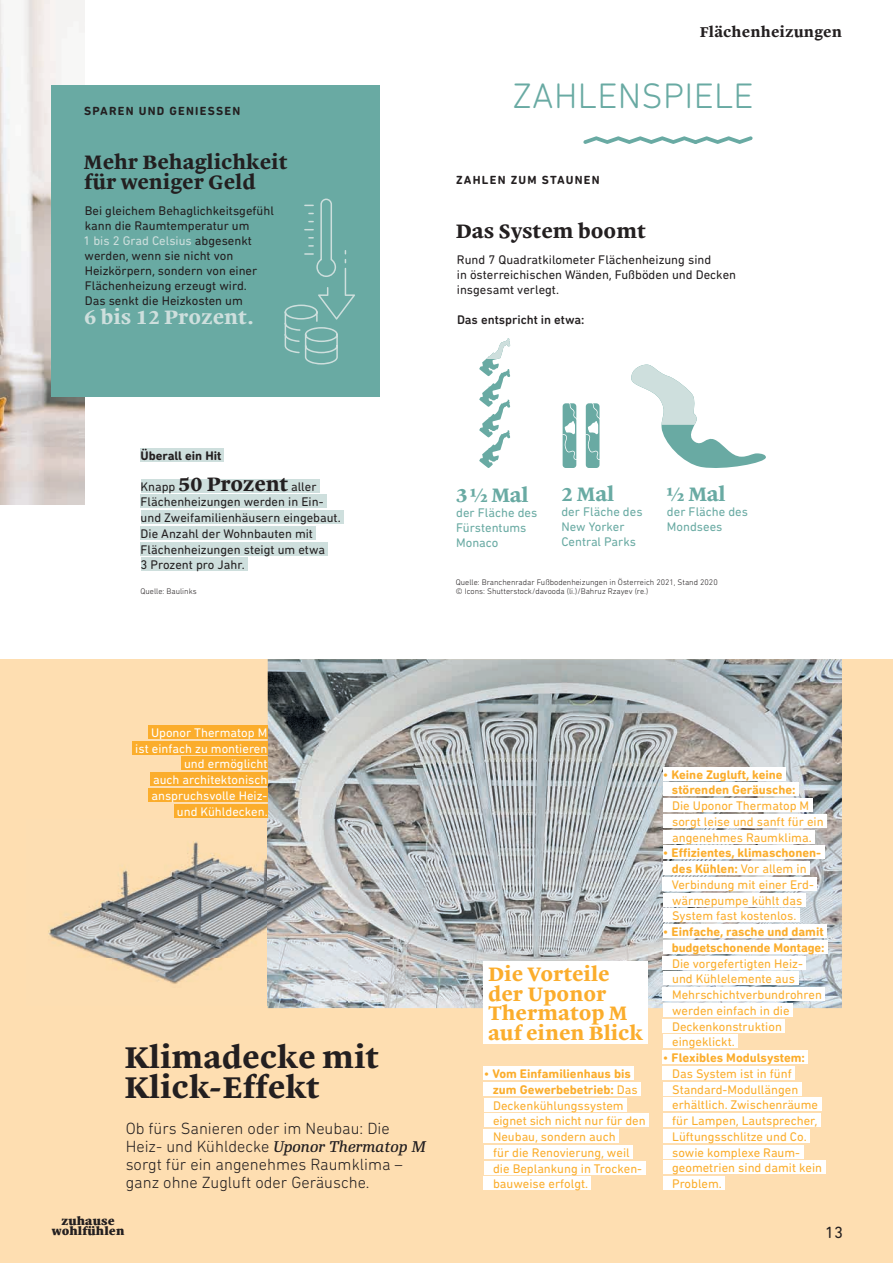
<style>
.page{position:relative;width:893px;height:1263px;background:#fff}
.page>*{position:absolute;margin:0;border:0;box-sizing:border-box;transform-origin:0 0}
.t1{font:300 36px "DIN Next Rounded LT Pro";letter-spacing:.01em;color:#69aaa3}
.t2{font:700 30px/30px "Malabar LTW02";color:#231f20}
.t3{font:700 19.5px/19.5px "Malabar LTW02";color:#231f20}
.t4{font:700 19.5px/19.5px "Malabar LTW02";color:#fbad2c}
.t5{font:700 19.5px "Malabar LTW02";color:#cedfdd}
.t6{font:700 19.5px "Malabar LTW02";letter-spacing:-.01em;color:#69aaa3}
.t7{font:300 16.5px/18px "DIN Next Rounded LT Pro";color:#231f20}
.t8{font:16.5px "DIN Next Rounded LT Pro";color:#231f20}
.t9{font:700 14.25px "Malabar LTW02";letter-spacing:.01em;color:#231f20}
.t10{font:12.75px/15.8px "DIN Next Rounded LT Pro";color:#fbad2c}
.t11{font:12.75px/15px "DIN Next Rounded LT Pro";color:#231f20}
.t12{font:12.75px/15.8px "DIN Next Rounded LT Pro";color:#fff;text-align:right}
.t13{font:700 12.75px/15.8px "DIN Next Rounded LT Pro";color:#fbad2c}
.t14{font:12.75px/15px "DIN Next Rounded LT Pro";color:#69aaa3}
.t15{font:500 12.75px "DIN Next Rounded LT Pro";color:#231f20}
.t16{font:700 12.75px "DIN Next Rounded LT Pro";color:#231f20}
.t17{font:700 12px "DIN Next Rounded LT Pro";letter-spacing:.1em;color:#231f20}
.t18{font:800 11.1px/10.2px "Malabar LTW02";letter-spacing:.01em;color:#231f20;text-align:center}
.t19{font:300 8.25px/9px "DIN Next Rounded LT Pro";color:#231f20}
.s1{color:#cedfdd}
.s2{font-family:"Malabar LTW02";font-weight:700;font-size:19.5px}
.s3{font-family:"Re Public Text";font-weight:400;font-style:italic;font-size:15px}
.s4{font-weight:700}
.s5{font-weight:400}
</style>
<div class="page">
<div style="left:0;top:659px;width:893px;height:604px;background:#fedeb1"></div>
<img style="left:0;top:0;width:84px;height:504px">
<svg style="left:479px;top:338px;width:31px;height:130px"></svg>
<svg style="left:631px;top:365px;width:135px;height:103px"></svg>
<svg style="left:562px;top:403px;width:15px;height:65px"></svg>
<svg style="left:586px;top:403px;width:14px;height:65px"></svg>
<div style="left:141px;top:448px;width:83px;height:14px;background:#cedfdd"></div>
<div style="left:141px;top:479px;width:38px;height:13px;background:#cedfdd"></div>
<div style="left:179px;top:479px;width:109px;height:13px;background:#cedfdd"></div>
<div style="left:288px;top:479px;width:32px;height:13px;background:#cedfdd"></div>
<div style="left:141px;top:494px;width:186px;height:14px;background:#cedfdd"></div>
<div style="left:141px;top:510px;width:203px;height:14px;background:#cedfdd"></div>
<div style="left:141px;top:526px;width:175px;height:14px;background:#cedfdd"></div>
<div style="left:141px;top:542px;width:187px;height:13px;background:#cedfdd"></div>
<div style="left:141px;top:557px;width:106px;height:14px;background:#cedfdd"></div>
<svg style="left:583px;top:136px;width:170px;height:8px"></svg>
<div style="left:51px;top:85px;width:329px;height:311px;background:#69aaa3"></div>
<img style="left:268px;top:659px;width:574px;height:349px">
<img style="left:48px;top:819px;width:300px;height:187px">
<div style="left:148px;top:725px;width:119px;height:14px;background:#fbad2c"></div>
<div style="left:132px;top:741px;width:135px;height:13px;background:#fbad2c"></div>
<div style="left:181px;top:756px;width:86px;height:14px;background:#fbad2c"></div>
<div style="left:150px;top:772px;width:117px;height:14px;background:#fbad2c"></div>
<div style="left:148px;top:788px;width:119px;height:14px;background:#fbad2c"></div>
<div style="left:174px;top:804px;width:93px;height:13px;background:#fbad2c"></div>
<div style="left:663px;top:767px;width:123px;height:13px;background:#fff"></div>
<div style="left:663px;top:782px;width:136px;height:14px;background:#fff"></div>
<div style="left:663px;top:798px;width:149px;height:14px;background:#fff"></div>
<div style="left:663px;top:814px;width:164px;height:14px;background:#fff"></div>
<div style="left:663px;top:830px;width:151px;height:13px;background:#fff"></div>
<div style="left:663px;top:845px;width:161px;height:14px;background:#fff"></div>
<div style="left:663px;top:861px;width:147px;height:14px;background:#fff"></div>
<div style="left:663px;top:877px;width:154px;height:14px;background:#fff"></div>
<div style="left:663px;top:893px;width:142px;height:13px;background:#fff"></div>
<div style="left:663px;top:908px;width:136px;height:14px;background:#fff"></div>
<div style="left:663px;top:924px;width:164px;height:14px;background:#fff"></div>
<div style="left:663px;top:940px;width:164px;height:14px;background:#fff"></div>
<div style="left:663px;top:956px;width:143px;height:13px;background:#fff"></div>
<div style="left:663px;top:971px;width:135px;height:14px;background:#fff"></div>
<div style="left:663px;top:987px;width:162px;height:14px;background:#fff"></div>
<div style="left:663px;top:1003px;width:130px;height:14px;background:#fff"></div>
<div style="left:663px;top:1019px;width:122px;height:13px;background:#fff"></div>
<div style="left:663px;top:1034px;width:75px;height:14px;background:#fff"></div>
<div style="left:663px;top:1050px;width:145px;height:14px;background:#fff"></div>
<div style="left:663px;top:1066px;width:132px;height:14px;background:#fff"></div>
<div style="left:663px;top:1082px;width:138px;height:13px;background:#fff"></div>
<div style="left:663px;top:1097px;width:158px;height:14px;background:#fff"></div>
<div style="left:663px;top:1113px;width:157px;height:14px;background:#fff"></div>
<div style="left:663px;top:1129px;width:146px;height:14px;background:#fff"></div>
<div style="left:663px;top:1145px;width:140px;height:13px;background:#fff"></div>
<div style="left:663px;top:1160px;width:162px;height:14px;background:#fff"></div>
<div style="left:663px;top:1176px;width:62px;height:14px;background:#fff"></div>
<div style="left:484px;top:1066px;width:150px;height:14px;background:#fff"></div>
<div style="left:484px;top:1082px;width:157px;height:14px;background:#fff"></div>
<div style="left:484px;top:1098px;width:143px;height:13px;background:#fff"></div>
<div style="left:484px;top:1113px;width:164px;height:14px;background:#fff"></div>
<div style="left:484px;top:1129px;width:135px;height:14px;background:#fff"></div>
<div style="left:484px;top:1145px;width:149px;height:14px;background:#fff"></div>
<div style="left:484px;top:1161px;width:161px;height:13px;background:#fff"></div>
<div style="left:484px;top:1176px;width:107px;height:14px;background:#fff"></div>
<div style="left:484px;top:962px;width:164px;height:82px;background:#fff"></div>
<svg style="left:285px;top:199px;width:70px;height:166px"></svg>
<p class="t17" style="left:84px;top:104px;width:158px">SPAREN UND GENIESSEN</p>
<h3 class="t3" style="left:84px;top:152px;width:205px">Mehr Behaglichkeit für weniger Geld</h3>
<p class="t11" style="left:83px;top:203px;width:192px">Bei gleichem Behaglichkeitsgefühl kann die Raumtemperatur um<br><span class="s1">1 bis 2 Grad Celsius</span> abgesenkt werden, wenn sie nicht von<br>Heizkörpern, sondern von einer<br>Flächenheizung erzeugt wird.<br>Das senkt die Heizkosten um</p>
<h3 class="t5" style="left:84px;top:303px;width:172px">6 bis 12 Prozent.</h3>
<p class="t16" style="left:141px;top:449px;width:82px">Überall ein Hit</p>
<p class="t11" style="left:141px;top:478px;width:202px;line-height:15.8px">Knapp <span class="s2">50 Prozent</span> aller<br>Flächenheizungen werden in Ein&shy;und Zweifamilienhäusern eingebaut.<br>Die Anzahl der Wohnbauten mit<br>Flächenheizungen steigt um etwa<br>3 Prozent pro Jahr.</p>
<p class="t19" style="left:141px;top:587px;width:58px">Quelle: Baulinks</p>
<p class="t9" style="left:700px;top:21px;width:144px">Flächenheizungen</p>
<h1 class="t1" style="left:512px;top:75px;width:243px">ZAHLENSPIELE</h1>
<p class="t17" style="left:456px;top:173px;width:145px">ZAHLEN ZUM STAUNEN</p>
<h3 class="t3" style="left:456px;top:221px;width:192px">Das System boomt</h3>
<p class="t11" style="left:457px;top:252px;width:281px">Rund 7 Quadratkilometer Flächenheizung sind<br>in österreichischen Wänden, Fußböden und Decken insgesamt verlegt.</p>
<p class="t15" style="left:457px;top:312px;width:129px">Das entspricht in etwa:</p>
<h3 class="t6" style="left:456px;top:481px;width:74px">3 ½ Mal</h3>
<p class="t14" style="left:456px;top:505px;width:83px">der Fläche des<br>Fürstentums<br>Monaco</p>
<h3 class="t6" style="left:561px;top:480px;width:54px">2 Mal</h3>
<p class="t14" style="left:561px;top:504px;width:83px">der Fläche des<br>New Yorker<br>Central Parks</p>
<h3 class="t6" style="left:667px;top:480px;width:60px">½ Mal</h3>
<p class="t14" style="left:667px;top:504px;width:83px">der Fläche des<br>Mondsees</p>
<p class="t19" style="left:456px;top:578px;width:263px">Quelle: Branchenradar Fußbodenheizungen in Österreich 2021, Stand 2020 © Icons: Shutterstock/davooda (li.)/Bahruz Rzayev (re.)</p>
<p class="t12" style="left:135px;top:725px;width:134px">Uponor Thermatop M ist einfach zu montieren und ermöglicht<br>auch architektonisch anspruchsvolle Heiz&shy;und Kühldecken.</p>
<h2 class="t2" style="left:125px;top:1041px;width:256px">Klimadecke mit<br>Klick-Effekt</h2>
<p class="t7" style="left:126px;top:1119px;width:301px">Ob fürs Sanieren oder im Neubau: Die Heiz- und Kühldecke <span class="s3">Uponor Thermatop M </span>sorgt für ein angenehmes Raumklima – ganz ohne Zugluft oder Geräusche.</p>
<p class="t18" style="left:52px;top:1215px;width:74px">zuhause wohlfühlen</p>
<h3 class="t4" style="left:488px;top:964px;width:157px">Die Vorteile der Uponor<br>Thermatop M auf einen Blick</h3>
<p class="t10" style="left:493px;top:1066px;width:154px;text-indent:-9px">• <span class="s4">Vom Einfamilienhaus bis zum Gewerbebetrieb:</span> Das<br>Deckenkühlungssystem eignet sich nicht nur für den<br>Neubau, sondern auch<br>für die Renovierung, weil die Beplankung in Trocken&shy;bauweise erfolgt.</p>
<p class="t13" style="left:672px;top:766px;width:125px;text-indent:-9px"><span class="s5">•</span> Keine Zugluft, keine störenden Geräusche:</p>
<p class="t10" style="left:672px;top:798px;width:153px">Die Uponor Thermatop M sorgt leise und sanft für ein angenehmes Raumklima.</p>
<p class="t10" style="left:672px;top:845px;width:151px;text-indent:-9px">• <span class="s4">Effizientes, klimaschonen&shy;des Kühlen:</span> Vor allem in<br>Verbindung mit einer Erd&shy;wärmepumpe kühlt das<br>System fast kostenlos.</p>
<p class="t13" style="left:663px;top:924px;width:163px;text-align:right"><span class="s5">•</span> Einfache, rasche und damit budgetschonende Montage:</p>
<p class="t10" style="left:672px;top:955px;width:151px">Die vorgefertigten Heiz&shy;und Kühlelemente aus<br>Mehrschichtverbundrohren werden einfach in die<br>Deckenkonstruktion eingeklickt.</p>
<p class="t10" style="left:672px;top:1050px;width:151px;text-indent:-9px">• <span class="s4">Flexibles Modulsystem:<br></span>Das System ist in fünf<br>Standard-Modullängen erhältlich. Zwischenräume für Lampen, Lautsprecher,<br>Lüftungsschlitze und Co. sowie komplexe Raum&shy;geometrien sind damit kein<br>Problem.</p>
<p class="t8" style="left:825px;top:1223px;width:19px">13</p>
</div>
